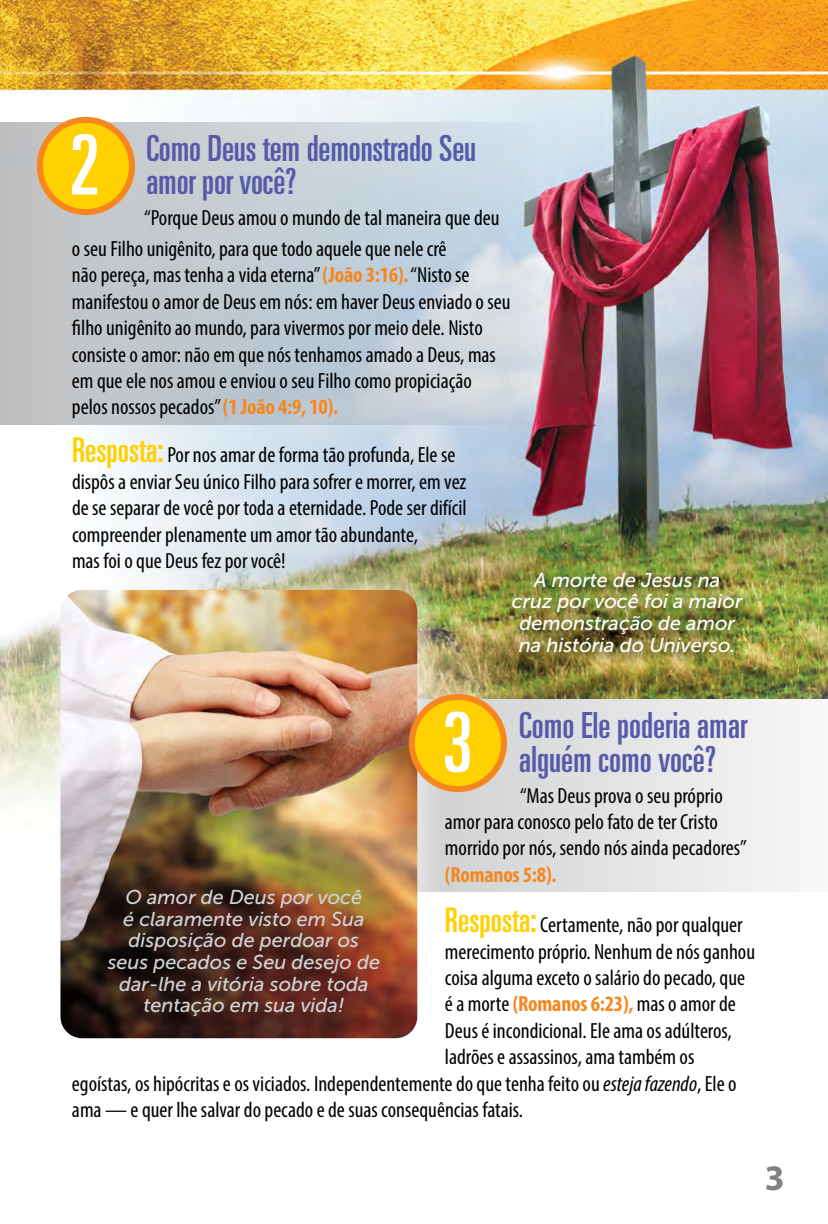
<style>
.page{position:relative;width:828px;height:1224px;background:#fff}
.page>*{position:absolute;margin:0;border:0;box-sizing:border-box;transform-origin:0 0}
.t1{font:ultra-condensed 83px "Univers";color:#fff}
.t2{font:ultra-condensed 36px/34px "Univers";letter-spacing:-.005em;color:#575aa8}
.t3{font:700 36px "Myriad Pro";color:#808285}
.t4{font:condensed 22px/26.4px "Myriad Pro";color:#000}
.t5{font:700 condensed 22px "Myriad Pro";letter-spacing:-.01em;color:#f6871f}
.t6{font:italic 20px/21.6px "Museo Sans 500";color:#d1d3d4;text-align:center}
.t7{font:italic 20px/21.6px "Museo Sans 500";color:#fff;text-align:center}
.s1{font-weight:700;color:#f6871f}
.s2{font-family:"Univers";font-stretch:ultra-condensed;font-size:34px;color:#ffd100}
.s3{font-style:italic}
</style>
<div class="page">
<img style="left:0;top:0;width:828px;height:892px">
<svg style="left:452px;top:700px;width:376px;height:191px"></svg>
<div style="left:27px;top:556px;width:425px;height:516px;background:#fff;opacity:.75"></div>
<img style="left:60px;top:590px;width:357px;height:448px">
<div style="left:412px;top:697px;width:92px;height:92px;background:#ffd100;border-radius:50%"></div>
<div style="left:409px;top:694px;width:98px;height:98px;border:6px solid #f6871f;border-radius:50%"></div>
<svg style="left:0;top:123px;width:537px;height:302px;background:#c4cdd4"></svg>
<div style="left:40px;top:120px;width:92px;height:92px;background:#ffd100;border-radius:50%"></div>
<div style="left:37px;top:117px;width:98px;height:98px;border:6px solid #f6871f;border-radius:50%"></div>
<svg style="left:0;top:558px;width:1px;height:20px"></svg>
<div style="left:506px;top:565px;width:251px;height:101px;background:#000;opacity:.89"></div>
<h1 class="t1" style="left:69px;top:118px;width:32px">2</h1>
<h2 class="t2" style="left:146px;top:131px;width:331px">Como Deus tem demonstrado Seu amor por você?</h2>
<p class="t4" style="left:72px;top:202px;width:429px;line-height:30.8px;text-indent:72px">“Porque Deus amou o mundo de tal maneira que deu o seu Filho unigênito, para que todo aquele que nele crê</p>
<p class="t4" style="left:72px;top:262px;width:440px">não pereça, mas tenha a vida eterna” <span class="s1">(João 3:16).</span> “Nisto se manifestou o amor de Deus em nós: em haver Deus enviado o seu filho unigênito ao mundo, para vivermos por meio dele. Nisto consiste o amor: não em que nós tenhamos amado a Deus, mas em que ele nos amou e enviou o seu Filho como propiciação pelos nossos pecados” <span class="s1">(1 João 4:9, 10).</span></p>
<p class="t4" style="left:72px;top:442px;width:396px"><span class="s2">Resposta:</span> Por nos amar de forma tão profunda, Ele se dispôs a enviar Seu único Filho para sofrer e morrer, em vez de se separar de você por toda a eternidade. Pode ser difícil compreender plenamente um amor tão abundante,<br>mas foi o que Deus fez por você!</p>
<p class="t7" style="left:512px;top:569px;width:232px">A morte de Jesus na cruz por você foi a maior demonstração de amor na história do Universo.</p>
<h1 class="t1" style="left:442px;top:695px;width:32px">3</h1>
<h2 class="t2" style="left:519px;top:708px;width:230px">Como Ele poderia amar alguém como você?</h2>
<p class="t4" style="left:445px;top:782px;width:303px;text-indent:75px">“Mas Deus prova o seu próprio amor para conosco pelo fato de ter Cristo morrido por nós, sendo nós ainda pecadores”</p>
<p class="t5" style="left:445px;top:861px;width:113px">(Romanos 5:8).</p>
<p class="t4" style="left:445px;top:912px;width:299px"><span class="s2">Resposta:</span> Certamente, não por qualquer</p>
<p class="t4" style="left:445px;top:938px;width:312px">merecimento próprio. Nenhum de nós ganhou</p>
<p class="t4" style="left:445px;top:964px;width:302px">coisa alguma exceto o salário do pecado, que</p>
<p class="t4" style="left:445px;top:991px;width:292px">é a morte <span class="s1">(Romanos 6:23),</span> mas o amor de</p>
<p class="t4" style="left:445px;top:1017px;width:288px">Deus é incondicional. Ele ama os adúlteros,</p>
<p class="t4" style="left:445px;top:1044px;width:251px">ladrões e assassinos, ama também os</p>
<p class="t4" style="left:72px;top:1070px;width:666px">egoístas, os hipócritas e os viciados. Independentemente do que tenha feito ou <span class="s3">esteja fazendo</span>, Ele o</p>
<p class="t4" style="left:72px;top:1096px;width:453px">ama — e quer lhe salvar do pecado e de suas consequências fatais.</p>
<p class="t6" style="left:108px;top:887px;width:274px">O amor de Deus por você<br>é claramente visto em Sua disposição de perdoar os seus pecados e Seu desejo de dar-lhe a vitória sobre toda tentação em sua vida!</p>
<h2 class="t3" style="left:765px;top:1155px;width:21px">3</h2>
</div>
